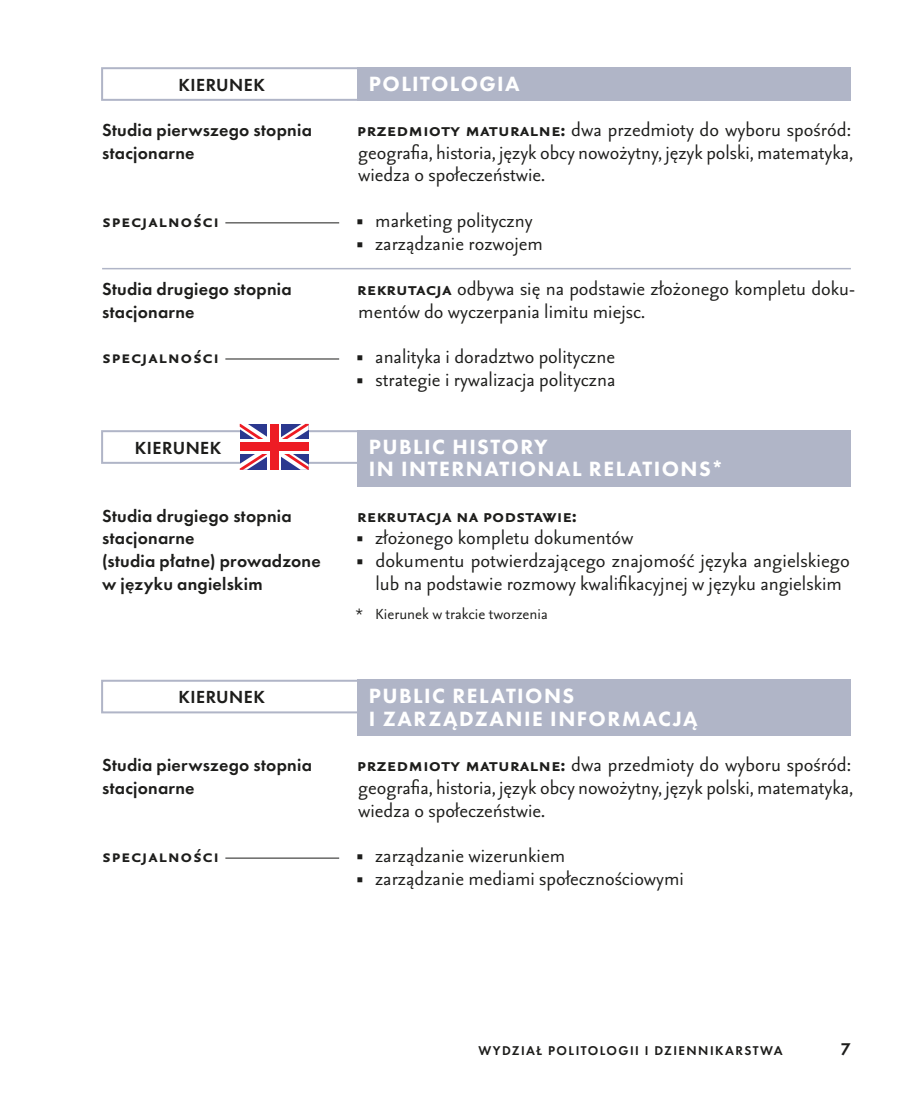
<style>
.page{position:relative;width:919px;height:1106px;background:#fff}
.page>*{position:absolute;margin:0;border:0;box-sizing:border-box;transform-origin:0 0}
.t1{font:22px/22.6px "Seria Sans Pro";color:#1d1d1b;text-align:justify}
.t2{font:700 22px "Seria Sans Pro";color:#1d1d1b}
.t3{font:800 21.4px/22.6px "Futura PT";letter-spacing:.07em;color:#fff}
.t4{font:700 21.4px "Seria Sans Pro";letter-spacing:.03em;color:#1d1d1b}
.t5{font:600 18.2px "Futura PT";letter-spacing:.025em;color:#1d1d1b}
.t6{font:600 18px/22.6px "Futura PT";letter-spacing:.015em;color:#1d1d1b}
.t7{font:17.6px "Seria Sans Pro";color:#1d1d1b}
.t8{font:600 17.6px "Futura PT";color:#1d1d1b}
.t9{font:600 13.2px "Futura PT";letter-spacing:.11em;color:#1d1d1b}
.s1{font-weight:700}
.s2{font-family:"Arno Pro"}
</style>
<div class="page">
<div style="left:357px;top:67px;width:493px;height:34px;background:#b0b5c7"></div>
<div style="left:357px;top:430px;width:493px;height:56px;background:#b0b5c7"></div>
<div style="left:357px;top:679px;width:493px;height:57px;background:#b0b5c7"></div>
<div style="left:101px;top:67px;width:258px;height:34px;border:2px solid #b0b5c7"></div>
<hr style="left:225px;top:222px;width:114px;height:1px;background:#1d1d1b">
<hr style="left:102px;top:268px;width:748px;height:1px;background:#b0b5c7">
<hr style="left:225px;top:358px;width:114px;height:1px;background:#1d1d1b">
<div style="left:101px;top:430px;width:258px;height:34px;border:2px solid #b0b5c7"></div>
<svg style="left:240px;top:424px;width:69px;height:46px"></svg>
<svg style="left:267px;top:424px;width:14px;height:46px"></svg>
<svg style="left:240px;top:440px;width:69px;height:14px"></svg>
<div style="left:270px;top:424px;width:8px;height:46px;background:#ed1c24"></div>
<div style="left:240px;top:443px;width:69px;height:8px;background:#ed1c24"></div>
<div style="left:101px;top:679px;width:258px;height:34px;border:2px solid #b0b5c7"></div>
<hr style="left:225px;top:857px;width:114px;height:1px;background:#1d1d1b">
<p class="t5" style="left:178px;top:73px;width:88px">KIERUNEK</p>
<p class="t6" style="left:102px;top:119px;width:211px">Studia pierwszego stopnia stacjonarne</p>
<p class="t4" style="left:102px;top:207px;width:118px">specjalności</p>
<p class="t6" style="left:102px;top:277px;width:191px">Studia drugiego stopnia stacjonarne</p>
<p class="t4" style="left:102px;top:343px;width:118px">specjalności</p>
<p class="t5" style="left:135px;top:436px;width:88px">KIERUNEK</p>
<p class="t6" style="left:102px;top:504px;width:220px">Studia drugiego stopnia stacjonarne<br>(studia płatne) prowadzone w języku angielskim</p>
<p class="t5" style="left:178px;top:686px;width:88px">KIERUNEK</p>
<p class="t6" style="left:102px;top:754px;width:211px">Studia pierwszego stopnia stacjonarne</p>
<p class="t4" style="left:102px;top:842px;width:118px">specjalności</p>
<p class="t3" style="left:369px;top:72px;width:152px">POLITOLOGIA</p>
<p class="t1" style="left:357px;top:117px;width:497px"><span class="s1">Przedmioty maturalne:</span> dwa przedmioty do wyboru spośród: geografia, historia, język obcy nowożytny, język polski, matematyka, wiedza o społeczeństwie.</p>
<p class="t1" style="left:356px;top:208px;width:178px"><span class="s2">■</span> marketing polityczny</p>
<p class="t1" style="left:356px;top:219px;width:500px;line-height:45.4px"><span class="s2">■</span> zarządzanie rozwojem<br><span class="s1">Rekrutacja</span> odbywa się na podstawie złożonego kompletu doku-</p>
<p class="t1" style="left:358px;top:299px;width:288px">mentów do wyczerpania limitu miejsc.</p>
<p class="t1" style="left:356px;top:344px;width:260px"><span class="s2">■</span> analityka i doradztwo polityczne</p>
<p class="t1" style="left:356px;top:367px;width:260px"><span class="s2">■</span> strategie i rywalizacja polityczna</p>
<p class="t3" style="left:369px;top:435px;width:356px">PUBLIC HISTORY<br>IN INTERNATIONAL RELATIONS*</p>
<p class="t2" style="left:357px;top:501px;width:221px">Rekrutacja na podstawie:</p>
<p class="t1" style="left:356px;top:526px;width:278px"><span class="s2">■</span> złożonego kompletu dokumentów</p>
<p class="t1" style="left:356px;top:548px;width:495px;text-align:center"><span class="s2">■</span> dokumentu potwierdzającego znajomość języka angielskiego lub na podstawie rozmowy kwalifikacyjnej w języku angielskim</p>
<p class="t7" style="left:356px;top:602px;width:193px">* Kierunek w trakcie tworzenia</p>
<p class="t3" style="left:369px;top:684px;width:330px">PUBLIC RELATIONS<br>I ZARZĄDZANIE INFORMACJĄ</p>
<p class="t1" style="left:357px;top:752px;width:497px"><span class="s1">Przedmioty maturalne:</span> dwa przedmioty do wyboru spośród: geografia, historia, język obcy nowożytny, język polski, matematyka, wiedza o społeczeństwie.</p>
<p class="t1" style="left:356px;top:843px;width:210px"><span class="s2">■</span> zarządzanie wizerunkiem</p>
<p class="t1" style="left:356px;top:866px;width:329px"><span class="s2">■</span> zarządzanie mediami społecznościowymi</p>
<p class="t9" style="left:478px;top:1042px;width:205px">Wydział Politologii i Dziennikars</p>
<p class="t9" style="left:752px;top:1042px;width:20px">twa</p>
<p class="t8" style="left:840px;top:1038px;width:11px">7</p>
</div>
